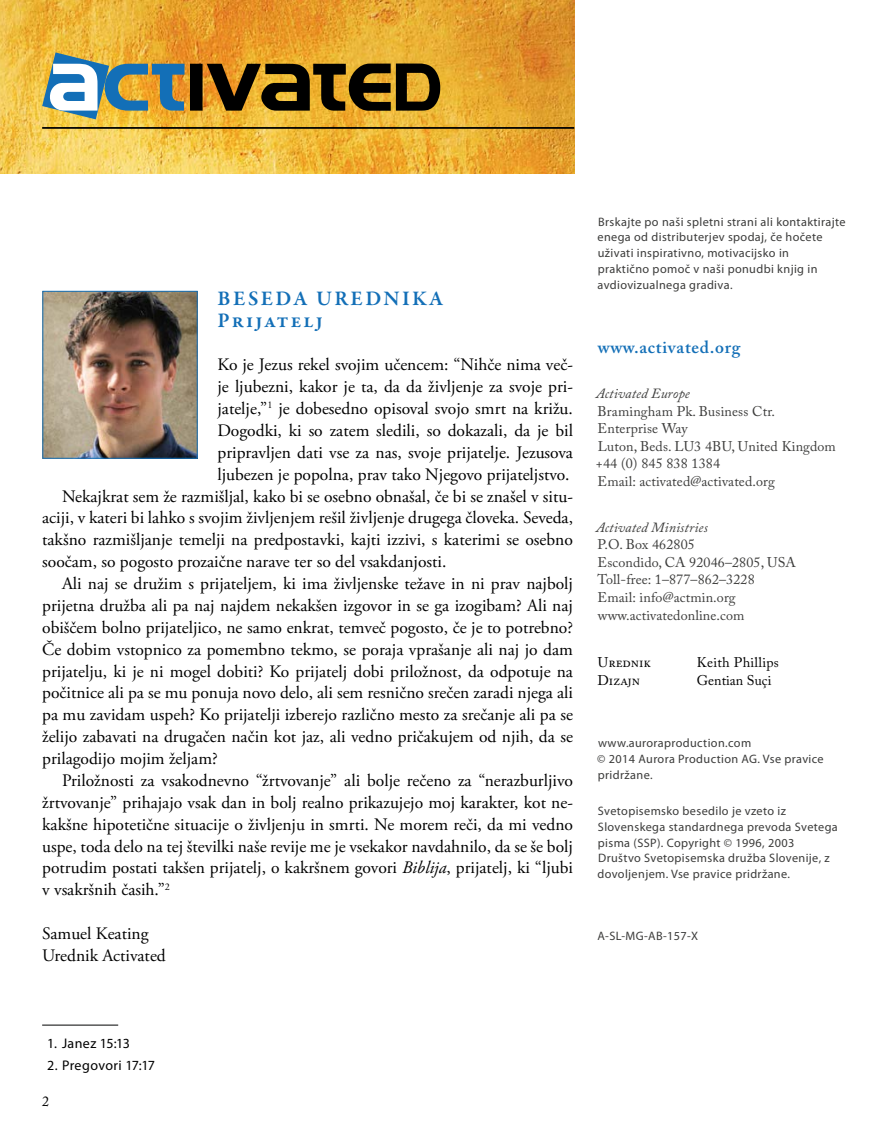
<style>
.page{position:relative;width:893px;height:1141px;background:#fff}
.page>*{position:absolute;margin:0;border:0;box-sizing:border-box;transform-origin:0 0}
.t1{font:600 21px/21.9px "Garamond Premr Pro";letter-spacing:.11em;color:#136fb7}
.t2{font:17.5px/21.9px "Adobe Garamond Pro";color:#000}
.t3{font:600 17.5px "Adobe Caslon Pro";letter-spacing:.04em;color:#136fb7}
.t4{font:14px/17.5px "Adobe Caslon Pro";letter-spacing:.01em;color:#3c3c3b}
.t5{font:italic 14px "Adobe Caslon Pro";letter-spacing:.01em;color:#3c3c3b}
.t6{font:14px "Myriad Pro";letter-spacing:.025em;color:#000}
.t7{font:14px "Adobe Caslon Pro";color:#000}
.t8{font:14px "Adobe Caslon Pro";letter-spacing:.02em;color:#000}
.t9{font:12.25px/15.8px "Myriad Pro";letter-spacing:.03em;color:#3c3c3b}
.s1{font-style:italic}
</style>
<div class="page">
<img style="left:0;top:0;width:574px;height:173px">
<img style="left:44px;top:293px;width:152px;height:164px">
<div style="left:42px;top:291px;width:156px;height:168px;border:1px solid #136fb7"></div>
<hr style="left:42px;top:127px;width:532px;height:2px;background:#000">
<svg style="left:42px;top:52px;width:398px;height:67px;background:#957e42"></svg>
<hr style="left:42px;top:1025px;width:76px;height:1px;background:#010202">
<p class="t1" style="left:217px;top:288px;width:227px">BESEDA UREDNIKA<br>Prijatelj</p>
<p class="t2" style="left:217px;top:354px;width:357px">Ko je Jezus rekel svojim učencem: “Nihče nima več-</p>
<p class="t2" style="left:217px;top:376px;width:357px">je ljubezni, kakor je ta, da da življenje za svoje pri-</p>
<p class="t2" style="left:217px;top:398px;width:357px">jatelje,”<sup>1</sup> je dobesedno opisoval svojo smrt na križu.</p>
<p class="t2" style="left:218px;top:420px;width:357px">Dogodki, ki so zatem sledili, so dokazali, da je bil</p>
<p class="t2" style="left:218px;top:442px;width:357px">pripravljen dati vse za nas, svoje prijatelje. Jezusova</p>
<p class="t2" style="left:218px;top:464px;width:353px">ljubezen je popolna, prav tako Njegovo prijateljstvo.</p>
<p class="t2" style="left:62px;top:486px;width:512px">Nekajkrat sem že razmišljal, kako bi se osebno obnašal, če bi se znašel v situ-</p>
<p class="t2" style="left:42px;top:508px;width:532px">aciji, v kateri bi lahko s svojim življenjem rešil življenje drugega človeka. Seveda,</p>
<p class="t2" style="left:42px;top:529px;width:532px">takšno razmišljanje temelji na predpostavki, kajti izzivi, s katerimi se osebno</p>
<p class="t2" style="left:42px;top:551px;width:406px">soočam, so pogosto prozaične narave ter so del vsakdanjosti.</p>
<p class="t2" style="left:62px;top:573px;width:512px">Ali naj se družim s prijateljem, ki ima življenske težave in ni prav najbolj</p>
<p class="t2" style="left:42px;top:595px;width:532px">prijetna družba ali pa naj najdem nekakšen izgovor in se ga izogibam? Ali naj</p>
<p class="t2" style="left:42px;top:617px;width:532px">obiščem bolno prijateljico, ne samo enkrat, temveč pogosto, če je to potrebno?</p>
<p class="t2" style="left:42px;top:639px;width:532px">Če dobim vstopnico za pomembno tekmo, se poraja vprašanje ali naj jo dam</p>
<p class="t2" style="left:42px;top:661px;width:532px">prijatelju, ki je ni mogel dobiti? Ko prijatelj dobi priložnost, da odpotuje na</p>
<p class="t2" style="left:42px;top:683px;width:532px">počitnice ali pa se mu ponuja novo delo, ali sem resnično srečen zaradi njega ali</p>
<p class="t2" style="left:42px;top:704px;width:532px">pa mu zavidam uspeh? Ko prijatelji izberejo različno mesto za srečanje ali pa se</p>
<p class="t2" style="left:42px;top:726px;width:532px">želijo zabavati na drugačen način kot jaz, ali vedno pričakujem od njih, da se</p>
<p class="t2" style="left:42px;top:748px;width:177px">prilagodijo mojim željam?</p>
<p class="t2" style="left:62px;top:770px;width:512px">Priložnosti za vsakodnevno “žrtvovanje” ali bolje rečeno za “nerazburljivo</p>
<p class="t2" style="left:42px;top:792px;width:532px">žrtvovanje” prihajajo vsak dan in bolj realno prikazujejo moj karakter, kot ne-</p>
<p class="t2" style="left:42px;top:814px;width:532px">kakšne hipotetične situacije o življenju in smrti. Ne morem reči, da mi vedno</p>
<p class="t2" style="left:42px;top:836px;width:532px">uspe, toda delo na tej številki naše revije me je vsekakor navdahnilo, da se še bolj</p>
<p class="t2" style="left:42px;top:858px;width:532px">potrudim postati takšen prijatelj, o kakršnem govori <span class="s1">Biblija</span>, prijatelj, ki “ljubi</p>
<p class="t2" style="left:42px;top:879px;width:129px">v vsakršnih časih.”<sup>2</sup></p>
<p class="t2" style="left:42px;top:923px;width:125px">Samuel Keating<br>Urednik Activated</p>
<p class="t9" style="left:597px;top:213px;width:249px">Brskajte po naši spletni strani ali kontaktirajte enega od distributerjev spodaj, če hočete uživati inspirativno, motivacijsko in<br>praktično pomoč v naši ponudbi knjig in avdiovizualnega gradiva.</p>
<p class="t3" style="left:598px;top:337px;width:144px">www.activated.org</p>
<p class="t5" style="left:596px;top:385px;width:95px">Activated Europe</p>
<p class="t4" style="left:596px;top:402px;width:242px">Bramingham Pk. Business Ctr.<br>Enterprise Way<br>Luton, Beds. LU3 4BU, United Kingdom +44 (0) 845 838 1384<br>Email: activated@activated.org</p>
<p class="t5" style="left:596px;top:519px;width:113px">Activated Ministries</p>
<p class="t4" style="left:597px;top:535px;width:200px">P.O. Box 462805<br>Escondido, CA 92046–2805, USA<br>Toll-free: 1–877–862–3228<br>Email: info@actmin.org www.activatedonline.com</p>
<p class="t7" style="left:598px;top:654px;width:54px">Urednik</p>
<p class="t8" style="left:697px;top:654px;width:84px">Keith Phillips</p>
<p class="t7" style="left:598px;top:672px;width:44px">Dizajn</p>
<p class="t7" style="left:697px;top:672px;width:76px">Gentian Suçi</p>
<p class="t9" style="left:597px;top:735px;width:228px">www.auroraproduction.com<br>© 2014 Aurora Production AG. Vse pravice pridržane.</p>
<p class="t9" style="left:597px;top:803px;width:242px">Svetopisemsko besedilo je vzeto iz Slovenskega standardnega prevoda Svetega pisma (SSP). Copyright © 1996, 2003<br>Društvo Svetopisemska družba Slovenije, z dovoljenjem. Vse pravice pridržane.</p>
<p class="t9" style="left:597px;top:928px;width:102px">A-SL-MG-AB-157-X</p>
<p class="t6" style="left:47px;top:1035px;width:84px">1. Janez 15:13</p>
<p class="t6" style="left:47px;top:1057px;width:109px">2. Pregovori 17:17</p>
<p class="t7" style="left:42px;top:1093px;width:8px">2</p>
</div>
